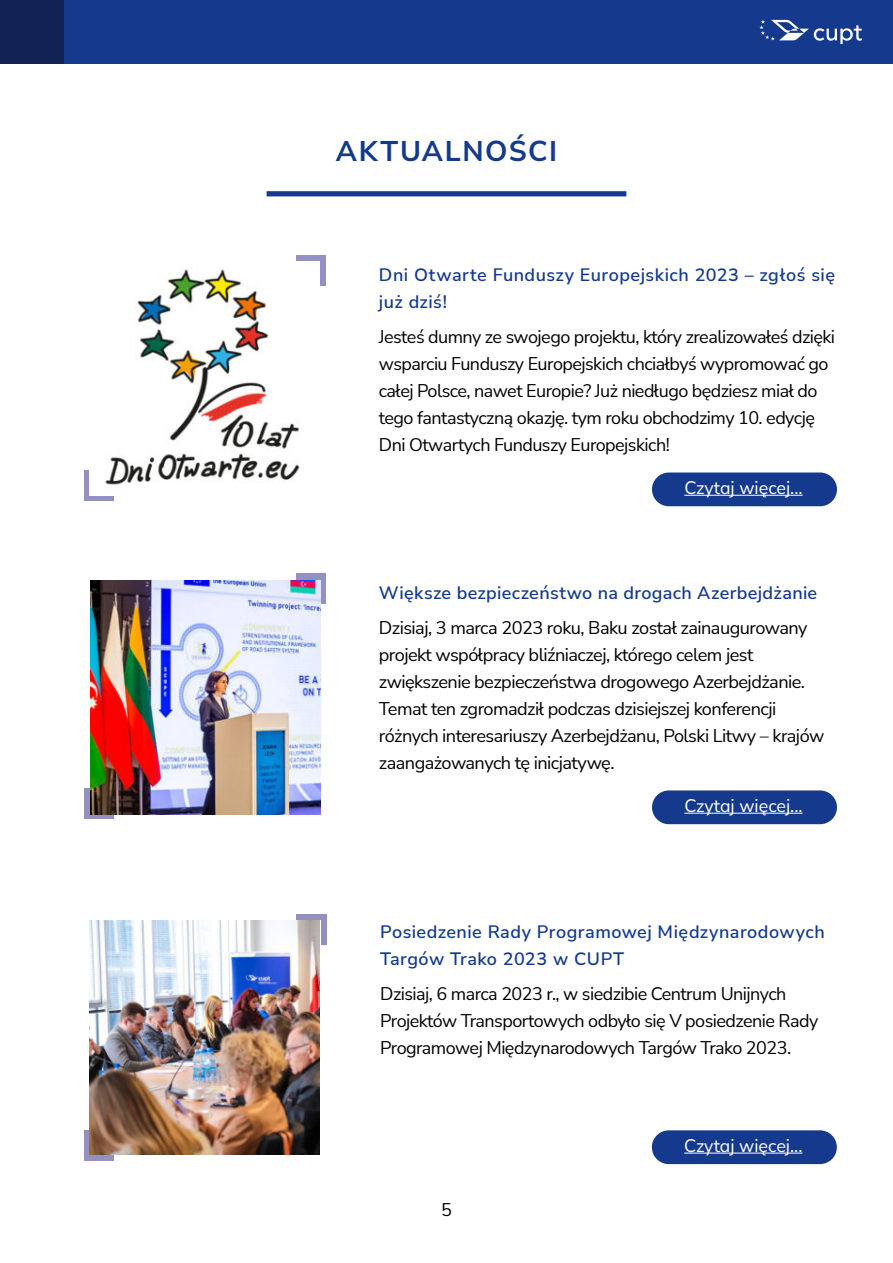
<style>
.page{position:relative;width:893px;height:1263px;background:#fff}
.page>*{position:absolute;margin:0;border:0;box-sizing:border-box;transform-origin:0 0}
.Nagłówki_-_sekcje{font:700 28.5px "Nunito Sans";letter-spacing:.055em;color:#153a8d}
.aktualności_treść{font:18px/27px "Nunito Sans";letter-spacing:-.03em;color:#000}
.Head_aktualności{font:600 18px/27px "Nunito Sans";letter-spacing:.025em;color:#153a8d}
.czytaj_więcej{font:18px "Nunito Sans";color:#fff}
</style>
<div class="page">
<div style="left:296px;top:573px;width:30px;height:30px;background:#9491c2"></div>
<svg style="left:84px;top:789px;width:29px;height:30px"></svg>
<div style="left:652px;top:790px;width:185px;height:34px;background:#153a8d;border-radius:17px"></div>
<hr style="left:684px;top:813px;width:119px;height:1px;background:#fff">
<div style="left:296px;top:255px;width:30px;height:30px;background:#9491c2"></div>
<div style="left:84px;top:471px;width:29px;height:30px;background:#9491c2"></div>
<div style="left:652px;top:472px;width:185px;height:34px;background:#153a8d;border-radius:17px"></div>
<hr style="left:684px;top:495px;width:119px;height:1px;background:#fff">
<div style="left:652px;top:1130px;width:185px;height:34px;background:#153a8d;border-radius:17px"></div>
<hr style="left:684px;top:1153px;width:118px;height:1px;background:#fff">
<div style="left:298px;top:915px;width:29px;height:30px;background:#9491c2"></div>
<svg style="left:296px;top:915px;width:30px;height:30px"></svg>
<div style="left:84px;top:1130px;width:29px;height:30px;background:#9491c2"></div>
<img style="left:91px;top:580px;width:230px;height:234px">
<img style="left:89px;top:921px;width:231px;height:233px">
<img style="left:89px;top:262px;width:231px;height:234px">
<div style="left:38px;top:0;width:855px;height:64px;background:#153a8d"></div>
<div style="left:0;top:0;width:64px;height:64px;background:#122252"></div>
<svg style="left:759px;top:20px;width:103px;height:24px"></svg>
<div style="left:267px;top:191px;width:359px;height:5px;background:#153a8d"></div>
<p class="Nagłówki_-_sekcje" style="left:336px;top:131px;width:223px">AKTUALNOŚCI</p>
<p class="Head_aktualności" style="left:379px;top:260px;width:458px">Dni Otwarte Funduszy Europejskich 2023 – zgłoś się już dziś!</p>
<p class="aktualności_treść" style="left:379px;top:323px;width:458px">Jesteś dumny ze swojego projektu, który zrealizowałeś dzięki wsparciu Funduszy Europejskich chciałbyś wypromować go całej Polsce, nawet Europie? Już niedługo będziesz miał do tego fantastyczną okazję. tym roku obchodzimy 10. edycję Dni Otwartych Funduszy Europejskich!</p>
<p class="czytaj_więcej" style="left:684px;top:475px;width:120px">Czytaj więcej...</p>
<p class="Head_aktualności" style="left:379px;top:578px;width:440px">Większe bezpieczeństwo na drogach Azerbejdżanie</p>
<p class="aktualności_treść" style="left:379px;top:613px;width:447px">Dzisiaj, 3 marca 2023 roku, Baku został zainaugurowany projekt współpracy bliźniaczej, którego celem jest zwiększenie bezpieczeństwa drogowego Azerbejdżanie.<br>Temat ten zgromadził podczas dzisiejszej konferencji różnych interesariuszy Azerbejdżanu, Polski Litwy – krajów zaangażowanych tę inicjatywę.</p>
<p class="czytaj_więcej" style="left:684px;top:793px;width:120px">Czytaj więcej...</p>
<p class="Head_aktualności" style="left:380px;top:917px;width:446px">Posiedzenie Rady Programowej Międzynarodowych<br>Targów Trako 2023 w CUPT</p>
<p class="aktualności_treść" style="left:380px;top:980px;width:440px">Dzisiaj, 6 marca 2023 r., w siedzibie Centrum Unijnych<br>Projektów Transportowych odbyło się V posiedzenie Rady<br>Programowej Międzynarodowych Targów Trako 2023.</p>
<p class="aktualności_treść" style="left:441px;top:1195px;width:12px">5</p>
<p class="czytaj_więcej" style="left:684px;top:1133px;width:120px">Czytaj więcej...</p>
</div>
